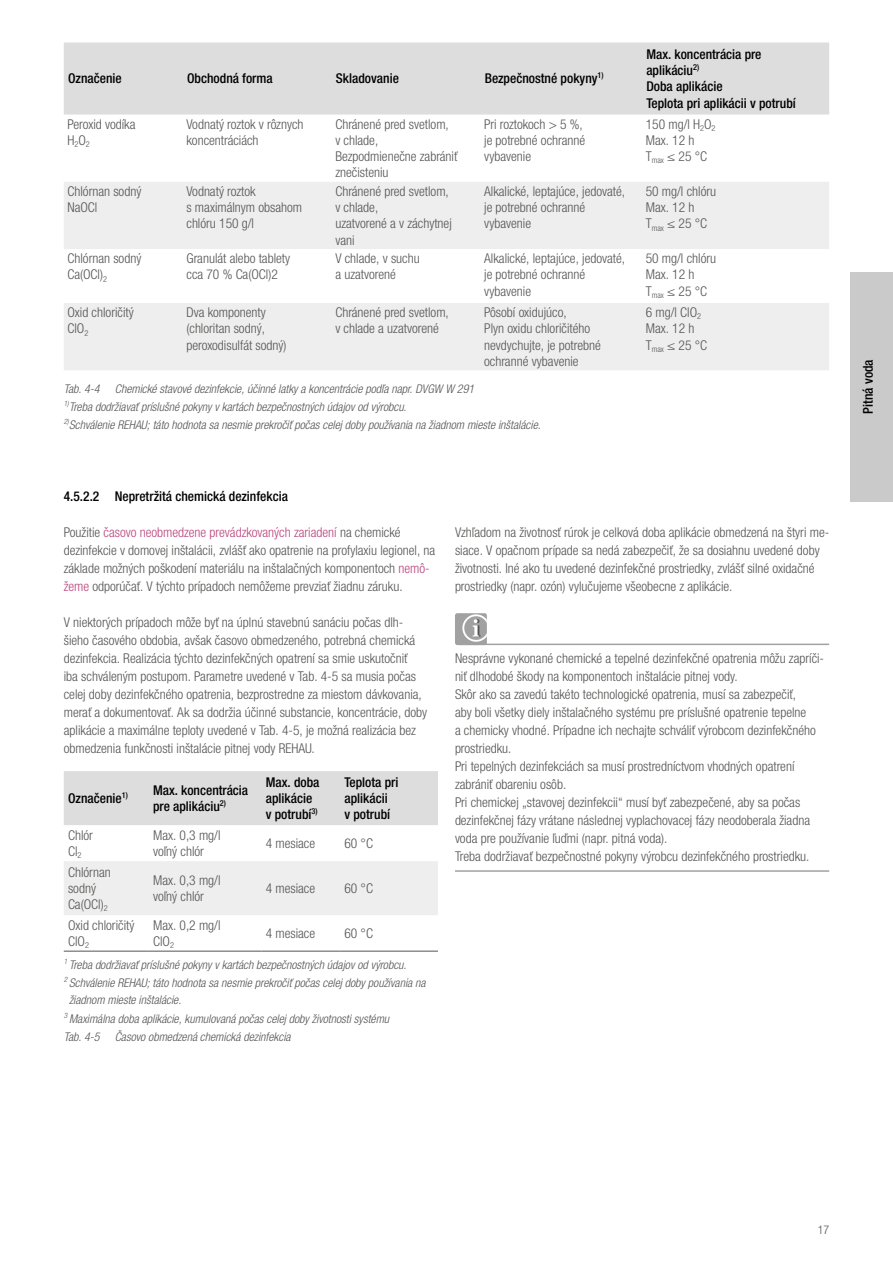
<style>
.page{position:relative;width:893px;height:1263px;background:#fff}
.page>*{position:absolute;margin:0;border:0;box-sizing:border-box;transform-origin:0 0}
.t1{font:300 condensed 13.5px/16.2px "Helvetica Neue LTW1 G";color:#545453}
.t2{font:500 condensed 13.5px/16.2px "Helvetica Neue LTW1 G";color:#000}
.t3{font:italic 300 condensed 12px/18px "Helvetica Neue LTW1 G";color:#545453}
.t4{font:300 condensed 12px "Helvetica Neue LTW1 G";color:#545453}
.s1{color:#b9447d}
</style>
<div class="page">
<div style="left:850px;top:272px;width:43px;height:229px;background:#cacacb"></div>
<div style="left:64px;top:43px;width:765px;height:72px;background:#ddddde"></div>
<svg style="left:64px;top:182px;width:765px;height:188px;fill:#eee"></svg>
<hr style="left:459px;top:644px;width:370px;height:1px;background:#a1a1a1">
<hr style="left:455px;top:870px;width:374px;height:2px;background:#a1a1a1">
<div style="left:455px;top:613px;width:32px;height:32px;background:#a1a1a1;border-radius:2px"></div>
<svg style="left:461px;top:613px;width:26px;height:29px"></svg>
<div style="left:64px;top:771px;width:374px;height:54px;background:#ddddde"></div>
<div style="left:64px;top:861px;width:374px;height:54px;background:#eee"></div>
<hr style="left:64px;top:951px;width:85px;height:1px;background:#545453">
<hr style="left:149px;top:951px;width:112px;height:1px;background:#545453">
<hr style="left:261px;top:951px;width:79px;height:1px;background:#545453">
<hr style="left:340px;top:951px;width:98px;height:1px;background:#545453">
<p class="t2" style="left:68px;top:70px;width:55px">Označenie</p>
<p class="t2" style="left:187px;top:70px;width:87px">Obchodná forma</p>
<p class="t2" style="left:336px;top:70px;width:64px">Skladovanie</p>
<p class="t2" style="left:485px;top:70px;width:120px">Bezpečnostné pokyny<sup>1)</sup></p>
<p class="t2" style="left:646px;top:46px;width:151px">Max. koncentrácia pre aplikáciu<sup>2)<br></sup>Doba aplikácie<br>Teplota pri aplikácii v potrubí</p>
<p class="t1" style="left:67px;top:116px;width:70px">Peroxid vodíka<br>H<sub>2</sub>O<sub>2</sub></p>
<p class="t1" style="left:186px;top:116px;width:119px">Vodnatý roztok v rôznych koncentráciách</p>
<p class="t1" style="left:335px;top:116px;width:124px">Chránené pred svetlom,<br>v chlade,<br>Bezpodmienečne zabrániť znečisteniu</p>
<p class="t1" style="left:484px;top:116px;width:103px">Pri roztokoch &gt; 5 %, je potrebné ochranné vybavenie</p>
<p class="t1" style="left:646px;top:116px;width:71px">150 mg/l H<sub>2</sub>O<sub>2<br></sub>Max. 12 h<br>T<sub>max</sub> ≤ 25 °C</p>
<p class="t1" style="left:67px;top:183px;width:75px">Chlórnan sodný<br>NaOCl</p>
<p class="t1" style="left:186px;top:183px;width:117px">Vodnatý roztok<br>s maximálnym obsahom chlóru 150 g/l</p>
<p class="t1" style="left:335px;top:183px;width:118px">Chránené pred svetlom, v chlade,<br>uzatvorené a v záchytnej vani</p>
<p class="t1" style="left:484px;top:183px;width:143px">Alkalické, leptajúce, jedovaté, je potrebné ochranné vybavenie</p>
<p class="t1" style="left:646px;top:183px;width:72px">50 mg/l chlóru<br>Max. 12 h<br>T<sub>max</sub> ≤ 25 °C</p>
<p class="t1" style="left:67px;top:250px;width:75px">Chlórnan sodný<br>Ca(OCl)<sub>2</sub></p>
<p class="t1" style="left:186px;top:250px;width:105px">Granulát alebo tablety cca 70 % Ca(OCl)2</p>
<p class="t1" style="left:335px;top:250px;width:86px">V chlade, v suchu a uzatvorené</p>
<p class="t1" style="left:484px;top:250px;width:143px">Alkalické, leptajúce, jedovaté, je potrebné ochranné vybavenie</p>
<p class="t1" style="left:646px;top:250px;width:72px">50 mg/l chlóru<br>Max. 12 h<br>T<sub>max</sub> ≤ 25 °C</p>
<p class="t1" style="left:67px;top:304px;width:68px">Oxid chloričitý<br>ClO<sub>2</sub></p>
<p class="t1" style="left:186px;top:304px;width:102px">Dva komponenty (chloritan sodný, peroxodisulfát sodný)</p>
<p class="t1" style="left:335px;top:304px;width:115px">Chránené pred svetlom, v chlade a uzatvorené</p>
<p class="t1" style="left:484px;top:304px;width:118px">Pôsobí oxidujúco,<br>Plyn oxidu chloričitého nevdychujte, je potrebné ochranné vybavenie</p>
<p class="t1" style="left:646px;top:304px;width:63px">6 mg/l ClO<sub>2<br></sub>Max. 12 h<br>T<sub>max</sub> ≤ 25 °C</p>
<p class="t3" style="left:64px;top:380px;width:37px">Tab. 4-4</p>
<p class="t3" style="left:64px;top:380px;width:478px;text-indent:51px">Chemické stavové dezinfekcie, účinné latky a koncentrácie podľa napr. DVGW W 291<br><sup>1)</sup>Treba dodržiavať príslušné pokyny v kartách bezpečnostných údajov od výrobcu.<br><sup>2)</sup>Schválenie REHAU; táto hodnota sa nesmie prekročiť počas celej doby používania na žiadnom mieste inštalácie.</p>
<p class="t2" style="left:64px;top:488px;width:226px">4.5.2.2 Nepretržitá chemická dezinfekcia</p>
<p class="t1" style="left:64px;top:523px;width:373px;line-height:18px">Použitie <span class="s1">časovo neobmedzene prevádzkovaných zariadení</span> na chemické dezinfekcie v domovej inštalácii, zvlášť ako opatrenie na profylaxiu legionel, na základe možných poškodení materiálu na inštalačných komponentoch <span class="s1">nemô&shy;žeme</span> odporúčať. V týchto prípadoch nemôžeme prevziať žiadnu záruku.</p>
<p class="t1" style="left:64px;top:613px;width:365px;line-height:18px">V niektorých prípadoch môže byť na úplnú stavebnú sanáciu počas dlh&shy;šieho časového obdobia, avšak časovo obmedzeného, potrebná chemická dezinfekcia. Realizácia týchto dezinfekčných opatrení sa smie uskutočniť<br>iba schváleným postupom. Parametre uvedené v Tab. 4-5 sa musia počas celej doby dezinfekčného opatrenia, bezprostredne za miestom dávkovania, merať a dokumentovať. Ak sa dodržia účinné substancie, koncentrácie, doby aplikácie a maximálne teploty uvedené v Tab. 4-5, je možná realizácia bez obmedzenia funkčnosti inštalácie pitnej vody REHAU.</p>
<p class="t2" style="left:68px;top:790px;width:61px">Označenie<sup>1)</sup></p>
<p class="t2" style="left:153px;top:782px;width:97px">Max. koncentrácia pre aplikáciu<sup>2)</sup></p>
<p class="t2" style="left:266px;top:774px;width:55px">Max. doba aplikácie v potrubí<sup>3)</sup></p>
<p class="t2" style="left:344px;top:774px;width:56px">Teplota pri aplikácii<br>v potrubí</p>
<p class="t1" style="left:68px;top:827px;width:26px">Chlór<br>Cl<sub>2</sub></p>
<p class="t1" style="left:153px;top:827px;width:69px">Max. 0,3 mg/l voľný chlór</p>
<p class="t1" style="left:266px;top:835px;width:51px">4 mesiace</p>
<p class="t1" style="left:344px;top:835px;width:30px">60 °C</p>
<p class="t1" style="left:68px;top:864px;width:44px">Chlórnan sodný<br>Ca(OCl)<sub>2</sub></p>
<p class="t1" style="left:153px;top:872px;width:69px">Max. 0,3 mg/l voľný chlór</p>
<p class="t1" style="left:266px;top:880px;width:51px">4 mesiace</p>
<p class="t1" style="left:344px;top:880px;width:30px">60 °C</p>
<p class="t1" style="left:68px;top:917px;width:68px">Oxid chloričitý<br>ClO<sub>2</sub></p>
<p class="t1" style="left:153px;top:917px;width:69px">Max. 0,2 mg/l<br>ClO<sub>2</sub></p>
<p class="t1" style="left:266px;top:925px;width:51px">4 mesiace</p>
<p class="t1" style="left:344px;top:925px;width:30px">60 °C</p>
<p class="t3" style="left:64px;top:956px;width:363px"><sup>1</sup> Treba dodržiavať príslušné pokyny v kartách bezpečnostných údajov od výrobcu.<br><sup>2</sup> Schválenie REHAU; táto hodnota sa nesmie prekročiť počas celej doby používania na</p>
<p class="t3" style="left:64px;top:990px;width:327px;line-height:19.2px;text-indent:5px">žiadnom mieste inštalácie.<br><sup>3</sup> Maximálna doba aplikácie, kumulovaná počas celej doby životnosti systému</p>
<p class="t3" style="left:64px;top:1028px;width:37px">Tab. 4-5</p>
<p class="t3" style="left:115px;top:1028px;width:177px">Časovo obmedzená chemická dezinfekcia</p>
<p class="t1" style="left:455px;top:523px;width:376px;line-height:18px">Vzhľadom na životnosť rúrok je celková doba aplikácie obmedzená na štyri me&shy;siace. V opačnom prípade sa nedá zabezpečiť, že sa dosiahnu uvedené doby životnosti. Iné ako tu uvedené dezinfekčné prostriedky, zvlášť silné oxidačné prostriedky (napr. ozón) vylučujeme všeobecne z aplikácie.</p>
<p class="t1" style="left:455px;top:649px;width:371px;line-height:18px">Nesprávne vykonané chemické a tepelné dezinfekčné opatrenia môžu zapríči&shy;niť dlhodobé škody na komponentoch inštalácie pitnej vody.<br>Skôr ako sa zavedú takéto technologické opatrenia, musí sa zabezpečiť,<br>aby boli všetky diely inštalačného systému pre príslušné opatrenie tepelne<br>a chemicky vhodné. Prípadne ich nechajte schváliť výrobcom dezinfekčného prostriedku.<br>Pri tepelných dezinfekciách sa musí prostredníctvom vhodných opatrení zabrániť obareniu osôb.<br>Pri chemickej „stavovej dezinfekcii“ musí byť zabezpečené, aby sa počas dezinfekčnej fázy vrátane následnej vyplachovacej fázy neodoberala žiadna voda pre používanie ľuďmi (napr. pitná voda).<br>Treba dodržiavať bezpečnostné pokyny výrobcu dezinfekčného prostriedku.</p>
<p class="t2" style="left:860px;top:414px;width:56px;rotate:-90deg">Pitná voda</p>
<p class="t4" style="left:818px;top:1222px;width:13px">17</p>
</div>
